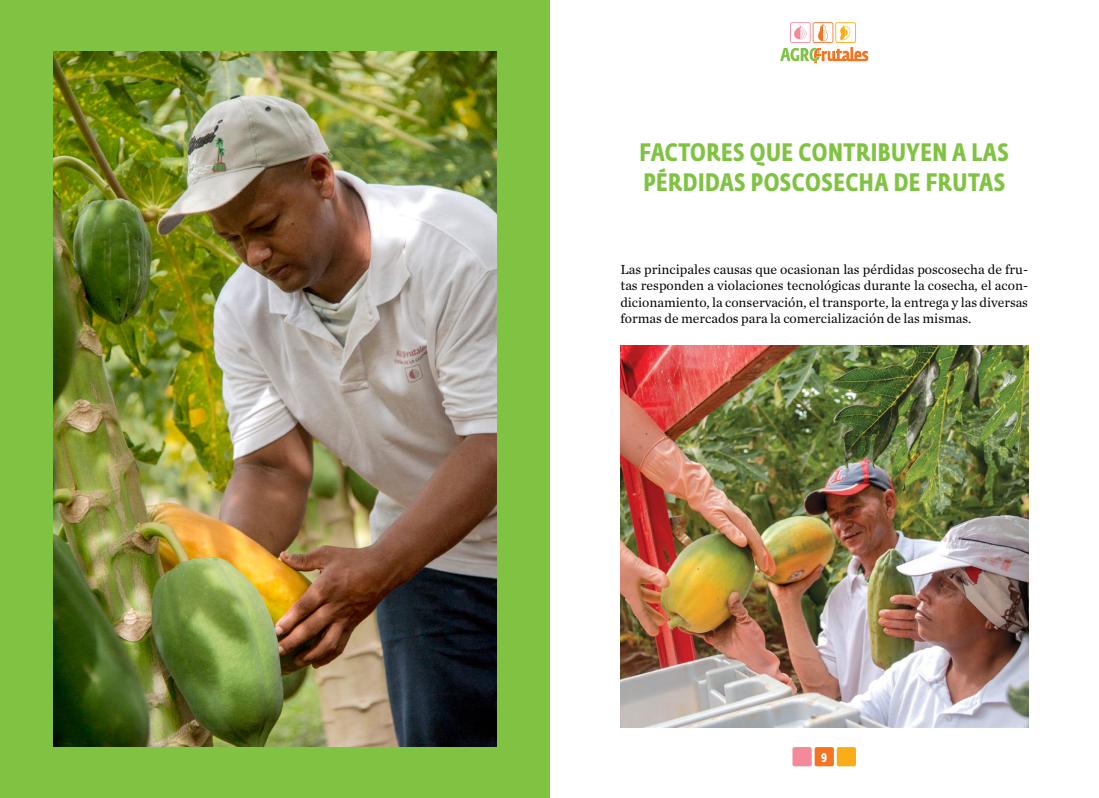
<style>
.page{position:relative;width:1099px;height:798px;background:#fff}
.page>*{position:absolute;margin:0;border:0;box-sizing:border-box;transform-origin:0 0}
.t1{font:700 25px/30px "Fedra Sans Cond Std";letter-spacing:.02em;color:#80c342}
.t2{font:13.75px/16.5px "Chronicle Text G1";color:#000;text-align:justify}
.t3{font:700 12.5px "Fedra Sans Cond Std";color:#fff}
</style>
<div class="page">
<svg style="left:792px;top:747px;width:64px;height:19px"></svg>
<svg style="left:780px;top:22px;width:88px;height:41px"></svg>
<div style="left:0;top:0;width:549px;height:797px;background:#80c342"></div>
<img style="left:53px;top:51px;width:443px;height:695px">
<img style="left:620px;top:345px;width:408px;height:381px">
<h1 class="t1" style="left:639px;top:137px;width:371px">FACTORES QUE CONTRIBUYEN A LAS<br>PÉRDIDAS POSCOSECHA DE FRUTAS</h1>
<p class="t2" style="left:620px;top:260px;width:409px">Las principales causas que ocasionan las pérdidas poscosecha de fru&shy;tas responden a violaciones tecnológicas durante la cosecha, el acon&shy;dicionamiento, la conservación, el transporte, la entrega y las diversas formas de mercados para la comercialización de las mismas.</p>
<p class="t3" style="left:821px;top:749px;width:7px">9</p>
</div>
